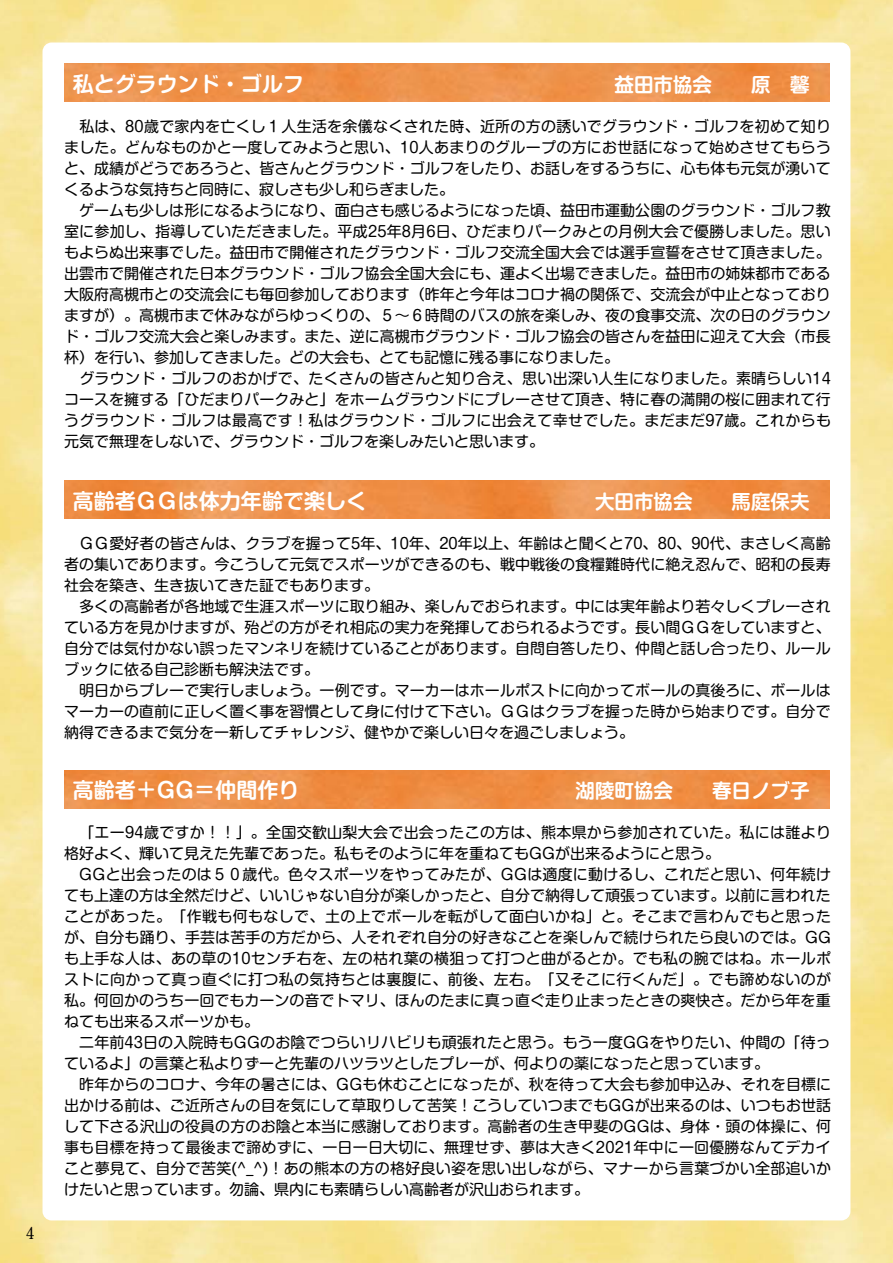
<style>
.page{position:relative;width:893px;height:1263px;background:#fff}
.page>*{position:absolute;margin:0;border:0;box-sizing:border-box;transform-origin:0 0}
.t1{font:700 21px "P Shin M Go Pr 6 N De";color:#fff}
.t2{font:700 19.5px "P Shin M Go Pr 6 N De";color:#fff}
.t3{font:700 16.5px "Futo Min A101 Pro";color:#000}
.t4{font:15px/21px "P Shin M Go Pr 6 N";color:#000}
</style>
<div class="page">
<img style="left:0;top:0;width:893px;height:1263px">
<div style="left:43px;top:43px;width:807px;height:1177px;background:#fff;border-radius:9px"></div>
<svg style="left:64px;top:64px;width:765px;height:38px;background:#ee924c"></svg>
<svg style="left:64px;top:481px;width:765px;height:38px;background:#ee8f47"></svg>
<svg style="left:64px;top:770px;width:765px;height:38px;background:#ee8e45"></svg>
<p class="t3" style="left:26px;top:1220px;width:10px">4</p>
<h1 class="t1" style="left:73px;top:66px;width:233px">私とグラウンド・ゴルフ</h1>
<h2 class="t2" style="left:614px;top:68px;width:196px">益田市協会　　原　馨</h2>
<p class="t4" style="left:64px;top:115px;width:768px">　私は、80歳で家内を亡くし１人生活を余儀なくされた時、近所の方の誘いでグラウンド・ゴルフを初めて知りました。どんなものかと一度してみようと思い、10人あまりのグループの方にお世話になって始めさせてもらうと、成績がどうであろうと、皆さんとグラウンド・ゴルフをしたり、お話しをするうちに、心も体も元気が湧いてくるような気持ちと同時に、寂しさも少し和らぎました。<br>　ゲームも少しは形になるようになり、面白さも感じるようになった頃、益田市運動公園のグラウンド・ゴルフ教室に参加し、指導していただきました。平成25年8月6日、ひだまりパークみとの月例大会で優勝しました。思いもよらぬ出来事でした。益田市で開催されたグラウンド・ゴルフ交流全国大会では選手宣誓をさせて頂きました。出雲市で開催された日本グラウンド・ゴルフ協会全国大会にも、運よく出場できました。益田市の姉妹都市である大阪府高槻市との交流会にも毎回参加しております（昨年と今年はコロナ禍の関係で、交流会が中止となっておりますが）。高槻市まで休みながらゆっくりの、５～６時間のバスの旅を楽しみ、夜の食事交流、次の日のグラウンド・ゴルフ交流大会と楽しみます。また、逆に高槻市グラウンド・ゴルフ協会の皆さんを益田に迎えて大会（市長杯）を行い、参加してきました。どの大会も、とても記憶に残る事になりました。<br>　グラウンド・ゴルフのおかげで、たくさんの皆さんと知り合え、思い出深い人生になりました。素晴らしい14コースを擁する「ひだまりパークみと」をホームグラウンドにプレーさせて頂き、特に春の満開の桜に囲まれて行うグラウンド・ゴルフは最高です！私はグラウンド・ゴルフに出会えて幸せでした。まだまだ97歳。これからも元気で無理をしないで、グラウンド・ゴルフを楽しみたいと思います。</p>
<h1 class="t1" style="left:73px;top:483px;width:296px">高齢者ＧＧは体力年齢で楽しく</h1>
<h2 class="t2" style="left:595px;top:485px;width:216px">大田市協会　　馬庭保夫</h2>
<p class="t4" style="left:64px;top:532px;width:768px">　ＧＧ愛好者の皆さんは、クラブを握って5年、10年、20年以上、年齢はと聞くと70、80、90代、まさしく高齢者の集いであります。今こうして元気でスポーツができるのも、戦中戦後の食糧難時代に絶え忍んで、昭和の長寿社会を築き、生き抜いてきた証でもあります。<br>　多くの高齢者が各地域で生涯スポーツに取り組み、楽しんでおられます。中には実年齢より若々しくプレーされている方を見かけますが、殆どの方がそれ相応の実力を発揮しておられるようです。長い間ＧＧをしていますと、自分では気付かない誤ったマンネリを続けていることがあります。自問自答したり、仲間と話し合ったり、ルールブックに依る自己診断も解決法です。<br>　明日からプレーで実行しましょう。一例です。マーカーはホールポストに向かってボールの真後ろに、ボールはマーカーの直前に正しく置く事を習慣として身に付けて下さい。ＧＧはクラブを握った時から始まりです。自分で納得できるまで気分を一新してチャレンジ、健やかで楽しい日々を過ごしましょう。</p>
<h1 class="t1" style="left:73px;top:773px;width:228px">高齢者＋GG＝仲間作り</h1>
<h2 class="t2" style="left:575px;top:774px;width:235px">湖陵町協会　　春日ノブ子</h2>
<p class="t4" style="left:64px;top:821px;width:769px">　「エー94歳ですか！！」。全国交歓山梨大会で出会ったこの方は、熊本県から参加されていた。私には誰より格好よく、輝いて見えた先輩であった。私もそのように年を重ねてもGGが出来るようにと思う。<br>　GGと出会ったのは５０歳代。色々スポーツをやってみたが、GGは適度に動けるし、これだと思い、何年続けても上達の方は全然だけど、いいじゃない自分が楽しかったと、自分で納得して頑張っています。以前に言われたことがあった。「作戦も何もなしで、土の上でボールを転がして面白いかね」と。そこまで言わんでもと思ったが、自分も踊り、手芸は苦手の方だから、人それぞれ自分の好きなことを楽しんで続けられたら良いのでは。GGも上手な人は、あの草の10センチ右を、左の枯れ葉の横狙って打つと曲がるとか。でも私の腕ではね。ホールポストに向かって真っ直ぐに打つ私の気持ちとは裏腹に、前後、左右。「又そこに行くんだ」。でも諦めないのが私。何回かのうち一回でもカーンの音でトマリ、ほんのたまに真っ直ぐ走り止まったときの爽快さ。だから年を重ねても出来るスポーツかも。<br>　二年前43日の入院時もGGのお陰でつらいリハビリも頑張れたと思う。もう一度GGをやりたい、仲間の「待っているよ」の言葉と私よりずーと先輩のハツラツとしたプレーが、何よりの薬になったと思っています。<br>　昨年からのコロナ、今年の暑さには、GGも休むことになったが、秋を待って大会も参加申込み、それを目標に出かける前は、ご近所さんの目を気にして草取りして苦笑！こうしていつまでもGGが出来るのは、いつもお世話して下さる沢山の役員の方のお陰と本当に感謝しております。高齢者の生き甲斐のGGは、身体・頭の体操に、何事も目標を持って最後まで諦めずに、一日一日大切に、無理せず、夢は大きく2021年中に一回優勝なんてデカイこと夢見て、自分で苦笑(^_^)！あの熊本の方の格好良い姿を思い出しながら、マナーから言葉づかい全部追いかけたいと思っています。勿論、県内にも素晴らしい高齢者が沢山おられます。</p>
</div>
